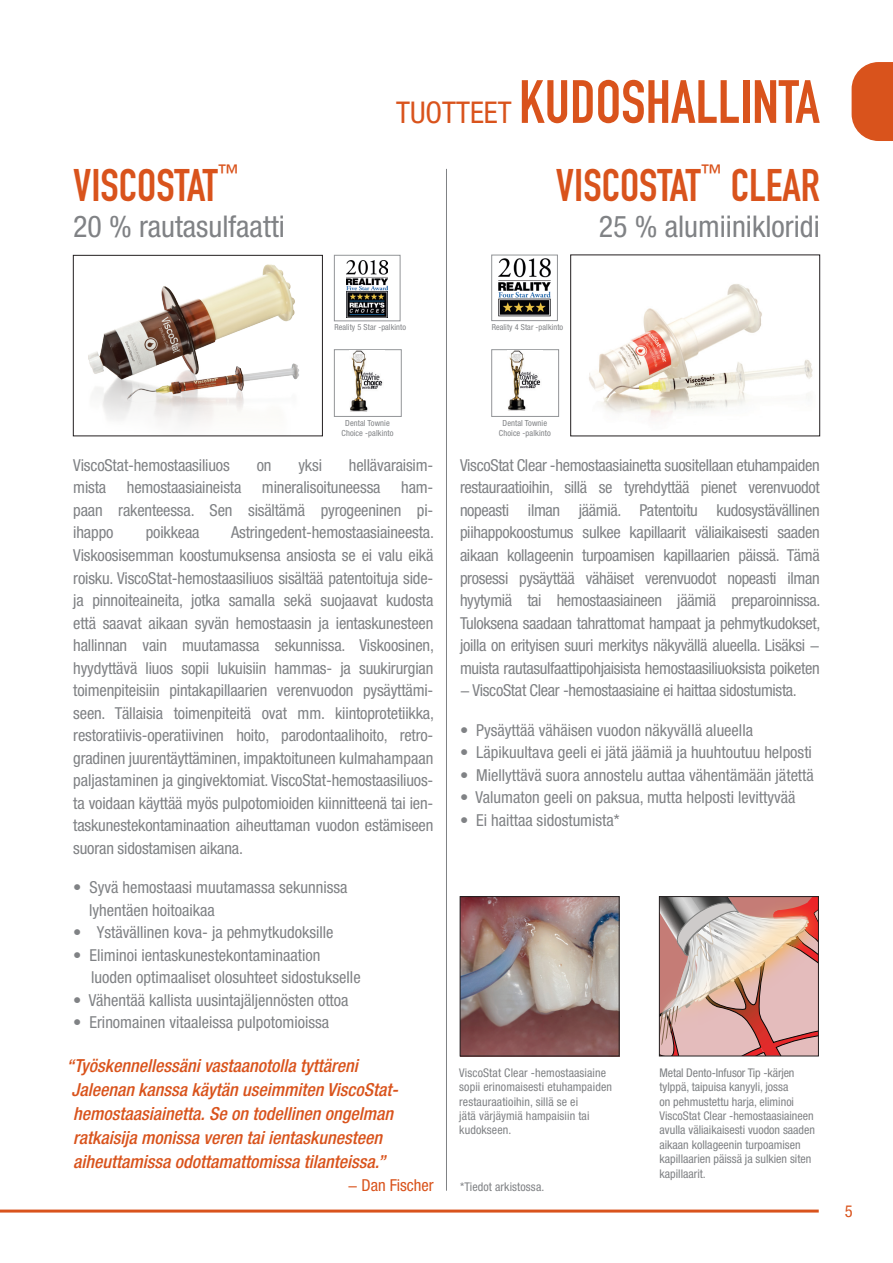
<style>
.page{position:relative;width:893px;height:1263px;background:#fff}
.page>*{position:absolute;margin:0;border:0;box-sizing:border-box;transform-origin:0 0}
.t1{font:60px "DIN Engschrift Std";color:#d9531c}
.t2{font:45px "DIN Engschrift Std";color:#d9531c}
.t3{font:condensed 30px "Helvetica Neue LT Std";color:#808285}
.t4{font:21.9px "DIN Engschrift Std";color:#d9531c}
.t5{font:italic 500 condensed 18px/24px "Helvetica Neue LT Std";color:#d9531c}
.t6{font:condensed 16.5px/22.5px "Helvetica Neue LT Std";color:#808285;text-align:justify}
.t7{font:condensed 16.5px "Helvetica Neue LT Std";color:#d9531c}
.t8{font:condensed 12px/14.4px "Helvetica Neue LT Std";color:#808285}
.t9{font:condensed 8.4px/10.1px "Helvetica Neue LT Std";letter-spacing:.01em;color:#808285;text-align:center}
.t10{font:condensed 8.25px "Helvetica Neue LT Std";letter-spacing:.01em;color:#808285}
.s1{font-family:"Helvetica Neue LT Std";font-stretch:condensed;font-size:30px}
</style>
<div class="page">
<svg style="left:852px;top:62px;width:41px;height:79px;background:#dc6230"></svg>
<hr style="left:0;top:1209px;width:819px;height:3px;background:#d9531c">
<img style="left:88px;top:264px;width:211px;height:161px">
<div style="left:73px;top:255px;width:250px;height:181px;border:1px solid #231f20"></div>
<div style="left:334px;top:350px;width:67px;height:67px;background:#fff;border:1px solid #939598"></div>
<img style="left:589px;top:284px;width:224px;height:134px">
<div style="left:570px;top:255px;width:250px;height:181px;border:1px solid #231f20"></div>
<img style="left:462px;top:898px;width:155px;height:156px">
<div style="left:460px;top:896px;width:159px;height:160px;border:1px solid #231f20"></div>
<svg style="left:661px;top:898px;width:156px;height:156px;background:#d4aba4"></svg>
<div style="left:659px;top:896px;width:160px;height:160px;border:1px solid #231f20"></div>
<hr style="left:446px;top:169px;width:1px;height:1022px;background:#808285">
<div style="left:334px;top:255px;width:66px;height:66px;border:1px solid #939598"></div>
<img style="left:346px;top:260px;width:41px;height:57px">
<img style="left:349px;top:351px;width:35px;height:60px">
<div style="left:492px;top:350px;width:67px;height:67px;background:#fff;border:1px solid #939598"></div>
<img style="left:507px;top:350px;width:36px;height:61px">
<div style="left:492px;top:255px;width:66px;height:66px;border:1px solid #939598"></div>
<img style="left:498px;top:258px;width:53px;height:59px">
<h2 class="t2" style="left:73px;top:159px;width:146px">VISCOSTAT</h2>
<h3 class="t4" style="left:218px;top:160px;width:23px">™</h3>
<h3 class="t3" style="left:73px;top:209px;width:213px">20 % rautasulfaatti</h3>
<h1 class="t1" style="left:396px;top:67px;width:425px"><span class="s1">TUOTTEET</span> KUDOSHALLINTA</h1>
<p class="t10" style="left:334px;top:322px;width:73px">Reality 5 Star -palkinto</p>
<h2 class="t2" style="left:556px;top:159px;width:146px">VISCOSTAT</h2>
<h3 class="t4" style="left:701px;top:160px;width:23px">™</h3>
<h2 class="t2" style="left:731px;top:159px;width:91px">CLEAR</h2>
<h3 class="t3" style="left:599px;top:209px;width:222px">25 % alumiinikloridi</h3>
<p class="t10" style="left:492px;top:322px;width:73px">Reality 4 Star -palkinto</p>
<p class="t9" style="left:342px;top:418px;width:53px">Dental Townie<br>Choice -palkinto</p>
<p class="t6" style="left:73px;top:454px;width:158px">ViscoStat-hemostaasiliuos</p>
<p class="t6" style="left:257px;top:454px;width:16px">on</p>
<p class="t6" style="left:298px;top:454px;width:25px">yksi</p>
<p class="t6" style="left:349px;top:454px;width:86px">hellävaraisim-</p>
<p class="t6" style="left:73px;top:476px;width:34px">mista</p>
<p class="t6" style="left:127px;top:476px;width:116px">hemostaasiaineista</p>
<p class="t6" style="left:262px;top:476px;width:120px">mineralisoituneessa</p>
<p class="t6" style="left:73px;top:476px;width:362px;text-indent:328px">ham&shy;paan rakenteessa. Sen sisältämä pyrogeeninen pi&shy;ihappo</p>
<p class="t6" style="left:73px;top:521px;width:362px;text-indent:158px">Astringedent-hemostaasiaineesta.<br>Viskoosisemman koostumuksensa ansiosta se ei valu eikä roisku. ViscoStat-hemostaasiliuos sisältää patentoituja side&shy;ja pinnoiteaineita, jotka samalla sekä suojaavat kudosta että saavat aikaan syvän hemostaasin ja ientaskunesteen hallinnan vain muutamassa sekunnissa. Viskoosinen, hyydyttävä liuos sopii lukuisiin hammas- ja suukirurgian toimenpiteisiin pintakapillaarien verenvuodon pysäyttämi&shy;seen. Tällaisia toimenpiteitä ovat mm. kiintoprotetiikka, restoratiivis-operatiivinen hoito, parodontaalihoito, retro&shy;gradinen juurentäyttäminen, impaktoituneen kulmahampaan paljastaminen ja gingivektomiat. ViscoStat-hemostaasiliuos&shy;ta voidaan käyttää myös pulpotomioiden kiinnitteenä tai ien&shy;taskunestekontaminaation aiheuttaman vuodon estämiseen suoran sidostamisen aikana.</p>
<p class="t6" style="left:89px;top:876px;width:260px;text-indent:-16px">• Syvä hemostaasi muutamassa sekunnissa lyhentäen hoitoaikaa</p>
<p class="t6" style="left:73px;top:921px;width:262px">• Ystävällinen kova- ja pehmytkudoksille</p>
<p class="t6" style="left:91px;top:943px;width:271px;text-indent:-18px">• Eliminoi ientaskunestekontaminaation luoden optimaaliset olosuhteet sidostukselle</p>
<p class="t6" style="left:73px;top:988px;width:277px">• Vähentää kallista uusintajäljennösten ottoa</p>
<p class="t6" style="left:73px;top:1011px;width:257px">• Erinomainen vitaaleissa pulpotomioissa</p>
<p class="t6" style="left:146px;top:521px;width:55px">poikkeaa</p>
<p class="t5" style="left:67px;top:1054px;width:333px">“Työskennellessäni vastaanotolla tyttäreni Jaleenan kanssa käytän useimmiten ViscoStat&shy;hemostaasiainetta. Se on todellinen ongelman ratkaisija monissa veren tai ientaskunesteen aiheuttamissa odottamattomissa tilanteissa.”</p>
<p class="t7" style="left:348px;top:1175px;width:87px">− Dan Fischer</p>
<p class="t9" style="left:499px;top:418px;width:53px">Dental Townie<br>Choice -palkinto</p>
<p class="t6" style="left:460px;top:454px;width:362px">ViscoStat Clear -hemostaasiainetta suositellaan etuhampaiden restauraatioihin, sillä se tyrehdyttää pienet verenvuodot nopeasti ilman jäämiä. Patentoitu kudosystävällinen piihappokoostumus sulkee kapillaarit väliaikaisesti saaden aikaan kollageenin turpoamisen kapillaarien päissä. Tämä prosessi pysäyttää vähäiset verenvuodot nopeasti ilman hyytymiä tai hemostaasiaineen jäämiä preparoinnissa.<br>Tuloksena saadaan tahrattomat hampaat ja pehmytkudokset, joilla on erityisen suuri merkitys näkyvällä alueella. Lisäksi − muista rautasulfaattipohjaisista hemostaasiliuoksista poiketen − ViscoStat Clear -hemostaasiaine ei haittaa sidostumista.</p>
<p class="t6" style="left:460px;top:718px;width:295px">• Pysäyttää vähäisen vuodon näkyvällä alueella</p>
<p class="t6" style="left:460px;top:741px;width:353px">• Läpikuultava geeli ei jätä jäämiä ja huuhtoutuu helposti</p>
<p class="t6" style="left:460px;top:763px;width:355px">• Miellyttävä suora annostelu auttaa vähentämään jätettä</p>
<p class="t6" style="left:460px;top:786px;width:337px">• Valumaton geeli on paksua, mutta helposti levittyvää</p>
<p class="t6" style="left:460px;top:808px;width:161px">• Ei haittaa sidostumista*</p>
<p class="t8" style="left:459px;top:1065px;width:154px">ViscoStat Clear -hemostaasiaine sopii erinomaisesti etuhampaiden restauraatioihin, sillä se ei<br>jätä värjäymiä hampaisiin tai kudokseen.</p>
<p class="t8" style="left:659px;top:1065px;width:157px">Metal Dento-Infusor Tip -kärjen tylppä, taipuisa kanyyli, jossa<br>on pehmustettu harja, eliminoi<br>ViscoStat Clear -hemostaasiaineen avulla väliaikaisesti vuodon saaden aikaan kollageenin turpoamisen kapillaarien päissä ja sulkien siten kapillaarit.</p>
<p class="t8" style="left:460px;top:1179px;width:86px">*Tiedot arkistossa.</p>
<p class="t7" style="left:845px;top:1201px;width:9px">5</p>
</div>
